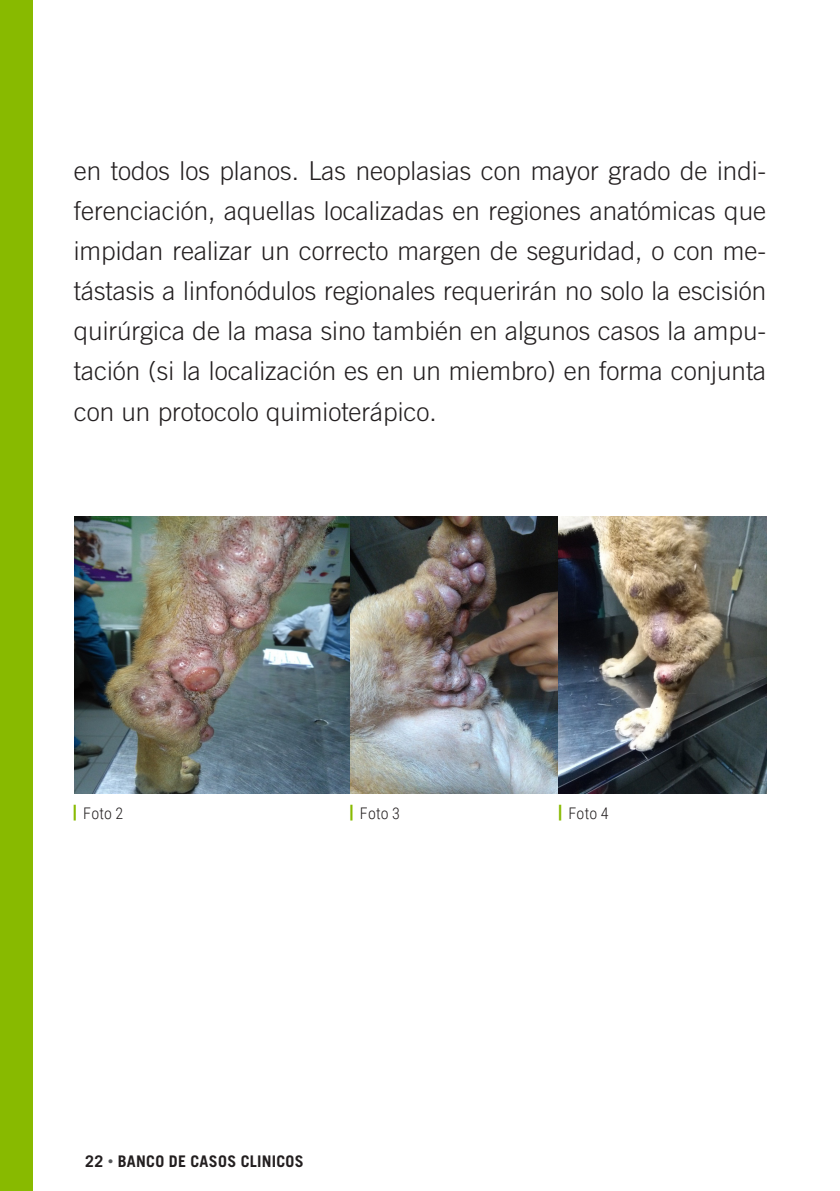
<style>
.page{position:relative;width:840px;height:1191px;background:#fff}
.page>*{position:absolute;margin:0;border:0;box-sizing:border-box;transform-origin:0 0}
.t1{font:300 26px/40px "Trade Gothic LT Std";color:#231f20;text-align:justify}
.t2{font:700 16px "Trade Gothic LT Std";letter-spacing:.02em;color:#231f20}
.t3{font:300 16px "Roboto Condensed";letter-spacing:.015em;color:#231f20}
.s1{font-family:"Open Sans";font-weight:800;color:#88ba00}
.s2{font-family:"Arial";font-weight:400;color:#57585a}
</style>
<div class="page">
<div style="left:0;top:0;width:32px;height:1190px;background:#88ba00"></div>
<img style="left:75px;top:516px;width:690px;height:277px">
<p class="t1" style="left:74px;top:151px;width:693px">en todos los planos. Las neoplasias con mayor grado de indi&shy;ferenciación, aquellas localizadas en regiones anatómicas que impidan realizar un correcto margen de seguridad, o con me&shy;tástasis a linfonódulos regionales requerirán no solo la escisión quirúrgica de la masa sino también en algunos casos la ampu&shy;tación (si la localización es en un miembro) en forma conjunta con un protocolo quimioterápico.</p>
<p class="t3" style="left:71px;top:802px;width:54px"><span class="s1">|</span> Foto 2</p>
<p class="t3" style="left:347px;top:802px;width:54px"><span class="s1">|</span> Foto 3</p>
<p class="t3" style="left:556px;top:802px;width:54px"><span class="s1">|</span> Foto 4</p>
<p class="t2" style="left:85px;top:1151px;width:220px">22 <span class="s2">•</span> BANCO DE CASOS CLINICOS</p>
</div>
